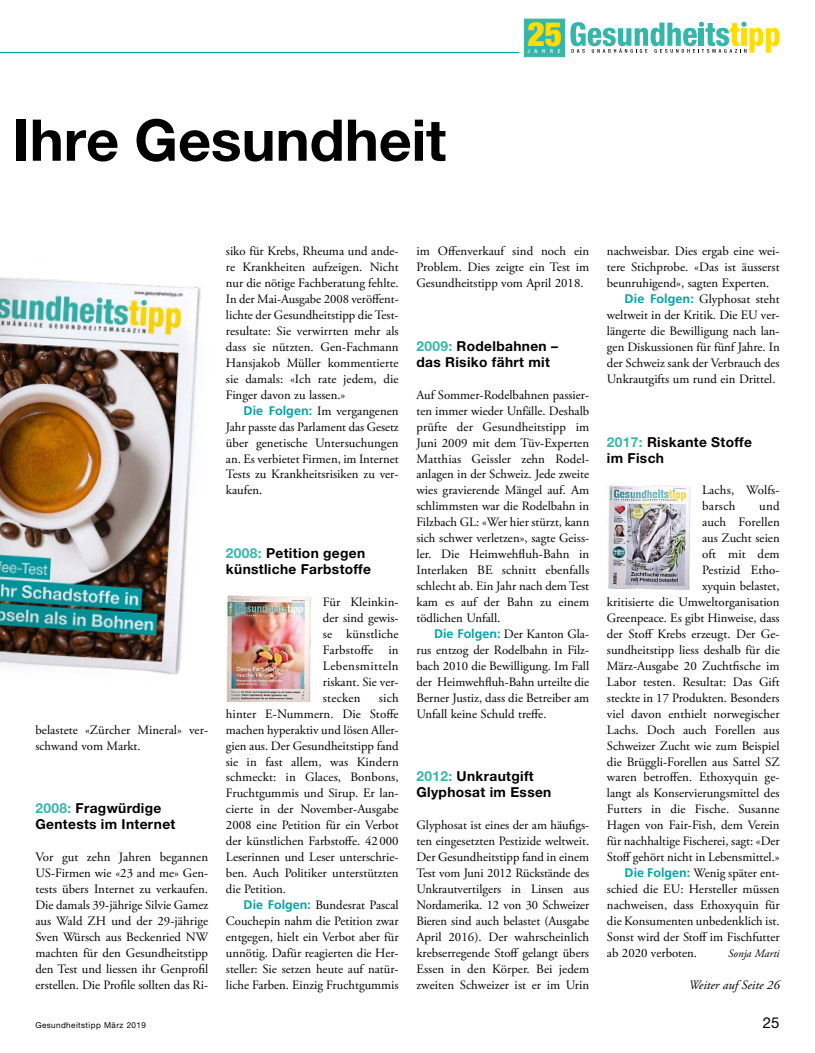
<style>
.page{position:relative;width:815px;height:1053px;background:#fff}
.page>*{position:absolute;margin:0;border:0;box-sizing:border-box;transform-origin:0 0}
.t1{font:700 57.5px "Helvetica Neue LT Std";color:#000}
.t2{font:900 condensed 33.62px "Helvetica Neue LT Std";color:#fd0}
.t3{font:15px "Helvetica Neue LT Std";color:#000}
.t4{font:700 13.75px/15.9px "Helvetica Neue LT Std";letter-spacing:.025em;color:#000}
.t5{font:12.75px/16px "Adobe Garamond Pro";color:#000;text-align:justify}
.t6{font:italic 12.75px "Adobe Garamond Pro";color:#000}
.t7{font:italic 11.25px "Adobe Garamond Pro";color:#000}
.t8{font:8.12px "Helvetica Neue LT Std";letter-spacing:.05em;color:#000}
.t9{font:500 condensed 5.5px "Helvetica Neue LT Std";letter-spacing:.87em;color:#fff}
.s1{font-family:"Frutiger LT Std";font-weight:700;font-size:12.5px;color:#00a3a6}
.s2{color:#35b6aa}
</style>
<div class="page">
<hr style="left:0;top:52px;width:519px;height:1px;background:#00a3a6">
<div style="left:524px;top:19px;width:41px;height:38px;background:#35b6aa;border:1px solid #35b6aa"></div>
<svg style="left:570px;top:22px;width:210px;height:31px"></svg>
<img style="left:0;top:276px;width:201px;height:399px">
<img style="left:226px;top:595px;width:85px;height:106px">
<img style="left:605px;top:483px;width:86px;height:107px">
<h1 class="t1" style="left:13px;top:105px;width:435px">Ihre Gesundheit</h1>
<h2 class="t2" style="left:527px;top:13px;width:36px">25</h2>
<p class="t9" style="left:527px;top:48px;width:34px">JAHRE</p>
<p class="t5" style="left:226px;top:243px;width:174px">siko für Krebs, Rheuma und ande&shy;re Krankheiten aufzeigen. Nicht nur die nötige Fachberatung fehlte.<br>In der Mai-Ausgabe 2008 veröffent&shy;lichte der Gesundheitstipp die Test&shy;resultate: Sie verwirrten mehr als dass sie nützten. Gen-Fachmann Hansjakob Müller kommentierte sie damals: «Ich rate jedem, die Finger davon zu lassen.»</p>
<p class="t5" style="left:226px;top:403px;width:174px;text-indent:18px"><span class="s1">Die Folgen:</span> Im vergangenen Jahr passte das Parlament das Gesetz über genetische Untersuchungen an. Es verbietet Firmen, im Internet Tests zu Krankheitsrisiken zu ver&shy;kaufen.</p>
<p class="t5" style="left:35px;top:722px;width:174px">belastete «Zürcher Mineral» ver&shy;schwand vom Markt.</p>
<p class="t4" style="left:35px;top:800px;width:142px"><span class="s2">2008:</span> Fragwürdige<br>Gentests im Internet</p>
<p class="t5" style="left:35px;top:849px;width:174px">Vor gut zehn Jahren begannen US-Firmen wie «23 and me» Gen&shy;tests übers Internet zu verkaufen.<br>Die damals 39-jährige Silvie Gamez aus Wald ZH und der 29-jährige Sven Würsch aus Beckenried NW machten für den Gesundheitstipp den Test und liessen ihr Genprofil erstellen. Die Profile sollten das Ri-</p>
<p class="t4" style="left:226px;top:545px;width:147px"><span class="s2">2008:</span> Petition gegen künstliche Farbstoffe</p>
<p class="t5" style="left:323px;top:594px;width:77px">Für Kleinkin&shy;der sind gewis&shy;se künstliche Farbstoffe in Lebensmitteln riskant. Sie ver&shy;stecken</p>
<p class="t5" style="left:226px;top:690px;width:174px;text-indent:153px">sich hinter E-Nummern. Die Stoffe machen hyperaktiv und lösen Aller&shy;gien aus. Der Gesundheitstipp fand sie in fast allem, was Kindern schmeckt: in Glaces, Bonbons, Fruchtgummis und Sirup. Er lan&shy;cierte in der November-Ausgabe 2008 eine Petition für ein Verbot der künstlichen Farbstoffe. 42 000<br>Leserinnen und Leser unterschrie&shy;ben. Auch Politiker unterstützten die Petition.</p>
<p class="t5" style="left:226px;top:897px;width:174px;text-indent:18px"><span class="s1">Die Folgen:</span> Bundesrat Pascal Couchepin nahm die Petition zwar entgegen, hielt ein Verbot aber für unnötig. Dafür reagierten die Her&shy;steller: Sie setzen heute auf natür&shy;liche Farben. Einzig Fruchtgummis</p>
<p class="t5" style="left:416px;top:243px;width:174px">im Offenverkauf sind noch ein Problem. Dies zeigte ein Test im Gesundheitstipp vom April 2018.</p>
<p class="t4" style="left:416px;top:338px;width:143px"><span class="s2">2009:</span> Rodelbahnen – das Risiko fährt mit</p>
<p class="t5" style="left:416px;top:387px;width:174px">Auf Sommer-Rodelbahnen passier&shy;ten immer wieder Unfälle. Deshalb prüfte der Gesundheitstipp im Juni 2009 mit dem Tüv-Experten Matthias Geissler zehn Rodel&shy;anlagen in der Schweiz. Jede zweite wies gravierende Mängel auf. Am schlimmsten war die Rodelbahn in Filzbach GL: «Wer hier stürzt, kann sich schwer verletzen», sagte Geiss&shy;ler. Die Heimwehfluh-Bahn in Interlaken BE schnitt ebenfalls schlecht ab. Ein Jahr nach dem Test kam es auf der Bahn zu einem tödlichen Unfall.</p>
<p class="t5" style="left:416px;top:626px;width:174px;text-indent:18px"><span class="s1">Die Folgen:</span> Der Kanton Gla&shy;rus entzog der Rodelbahn in Filz&shy;bach 2010 die Bewilligung. Im Fall der Heimwehfluh-Bahn urteilte die Berner Justiz, dass die Betreiber am Unfall keine Schuld treffe.</p>
<p class="t4" style="left:416px;top:768px;width:137px"><span class="s2">2012:</span> Unkrautgift<br>Glyphosat im Essen</p>
<p class="t5" style="left:416px;top:817px;width:174px">Glyphosat ist eines der am häufigs&shy;ten eingesetzten Pestizide weltweit.<br>Der Gesundheitstipp fand in einem Test vom Juni 2012 Rückstände des Unkrautvertilgers in Linsen aus Nordamerika. 12 von 30 Schweizer Bieren sind auch belastet (Ausgabe April 2016). Der wahrscheinlich krebserregende Stoff gelangt übers Essen in den Körper. Bei jedem zweiten Schweizer ist er im Urin</p>
<p class="t5" style="left:607px;top:243px;width:173px">nachweisbar. Dies ergab eine wei-</p>
<p class="t5" style="left:607px;top:259px;width:174px">tere Stichprobe. «Das ist äusserst</p>
<p class="t5" style="left:607px;top:275px;width:164px">beunruhigend», sagten Experten.</p>
<p class="t5" style="left:625px;top:291px;width:157px"><span class="s1">Die Folgen:</span> Glyphosat steht</p>
<p class="t5" style="left:607px;top:307px;width:174px">weltweit in der Kritik. Die EU ver-</p>
<p class="t5" style="left:607px;top:323px;width:174px">längerte die Bewilligung nach lan-</p>
<p class="t5" style="left:607px;top:339px;width:174px">gen Diskussionen für fünf Jahre. In</p>
<p class="t5" style="left:607px;top:355px;width:174px">der Schweiz sank der Verbrauch des</p>
<p class="t5" style="left:607px;top:371px;width:170px">Unkrautgifts um rund ein Drittel.</p>
<p class="t4" style="left:607px;top:433px;width:147px"><span class="s2">2017:</span> Riskante Stoffe im Fisch</p>
<p class="t5" style="left:702px;top:483px;width:79px">Lachs, Wolfs&shy;barsch</p>
<p class="t5" style="left:759px;top:498px;width:22px">und</p>
<p class="t5" style="left:702px;top:514px;width:79px">auch Forellen</p>
<p class="t5" style="left:702px;top:530px;width:79px">aus Zucht seien</p>
<p class="t5" style="left:702px;top:546px;width:79px">oft mit dem</p>
<p class="t5" style="left:702px;top:562px;width:78px">Pestizid Etho-</p>
<p class="t5" style="left:702px;top:578px;width:79px">xyquin belastet,</p>
<p class="t5" style="left:607px;top:594px;width:174px">kritisierte die Umweltorganisation</p>
<p class="t5" style="left:607px;top:610px;width:174px">Greenpeace. Es gibt Hinweise, dass</p>
<p class="t5" style="left:607px;top:626px;width:174px">der Stoff Krebs erzeugt. Der Ge-</p>
<p class="t5" style="left:607px;top:642px;width:174px">sundheitstipp liess deshalb für die</p>
<p class="t5" style="left:607px;top:658px;width:174px">März-Ausgabe 20 Zuchtfische im</p>
<p class="t5" style="left:607px;top:674px;width:174px">Labor testen. Resultat: Das Gift</p>
<p class="t5" style="left:607px;top:690px;width:174px">steckte in 17 Produkten. Besonders</p>
<p class="t5" style="left:607px;top:706px;width:174px">viel davon enthielt norwegischer</p>
<p class="t5" style="left:607px;top:722px;width:174px">Lachs. Doch auch Forellen aus</p>
<p class="t5" style="left:607px;top:738px;width:174px">Schweizer Zucht wie zum Beispiel</p>
<p class="t5" style="left:607px;top:753px;width:174px">die Brüggli-Forellen aus Sattel SZ</p>
<p class="t5" style="left:607px;top:769px;width:174px">waren betroffen. Ethoxyquin ge-</p>
<p class="t5" style="left:607px;top:785px;width:174px">langt als Konservierungsmittel des</p>
<p class="t5" style="left:607px;top:801px;width:174px">Futters in die Fische. Susanne</p>
<p class="t5" style="left:607px;top:817px;width:174px">Hagen von Fair-Fish, dem Verein</p>
<p class="t5" style="left:607px;top:833px;width:174px">für nachhaltige Fischerei, sagt: «Der</p>
<p class="t5" style="left:607px;top:849px;width:174px">Stoff gehört nicht in Lebensmittel.»</p>
<p class="t5" style="left:625px;top:865px;width:157px"><span class="s1">Die Folgen:</span> Wenig später ent-</p>
<p class="t5" style="left:607px;top:881px;width:174px">schied die EU: Hersteller müssen</p>
<p class="t5" style="left:607px;top:897px;width:174px">nachweisen, dass Ethoxyquin für</p>
<p class="t5" style="left:607px;top:913px;width:174px">die Konsumenten unbedenklich ist.</p>
<p class="t5" style="left:607px;top:929px;width:174px">Sonst wird der Stoff im Fischfutter</p>
<p class="t5" style="left:607px;top:945px;width:92px">ab 2020 verboten.</p>
<p class="t7" style="left:728px;top:946px;width:53px">Sonja Marti</p>
<p class="t6" style="left:689px;top:976px;width:92px">Weiter auf Seite 26</p>
<p class="t8" style="left:35px;top:1020px;width:112px">Gesundheitstipp März 2019</p>
<p class="t3" style="left:763px;top:1013px;width:18px">25</p>
</div>
